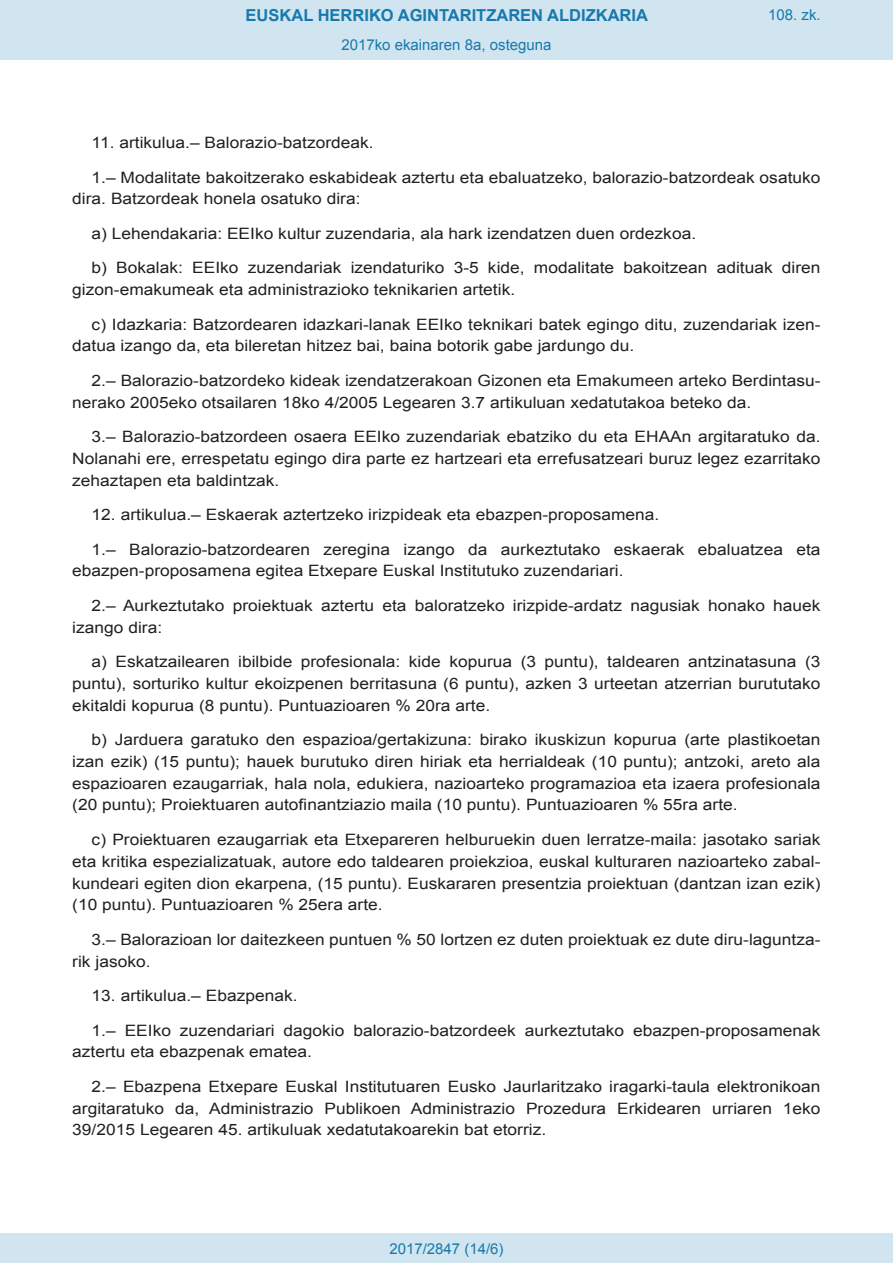
<style>
.page{position:relative;width:893px;height:1263px;background:#fff}
.page>*{position:absolute;margin:0;border:0;box-sizing:border-box;transform-origin:0 0}
.t1{font:700 16.5px "Arial";color:#1879ad}
.BOPVDetalle{font:15.6px/21.8px "Arial";color:#231f20;scale:1.11 1}
.Paginacion_Centro{font:15px "Arial";color:#1879ad}
</style>
<div class="page">
<div style="left:0;top:0;width:893px;height:60px;background:#d0e5f0"></div>
<div style="left:0;top:1233px;width:893px;height:30px;background:#d0e5f0"></div>
<p class="t1" style="left:246px;top:4px;width:404px">EUSKAL HERRIKO AGINTARITZAREN ALDIZKARIA</p>
<p class="Paginacion_Centro" style="left:341px;top:35px;width:212px">2017ko ekainaren 8a, osteguna</p>
<p class="Paginacion_Centro" style="left:768px;top:5px;width:54px">108. zk.</p>
<p class="BOPVDetalle" style="left:92px;top:132px;width:256px">11. artikulua.– Balorazio-batzordeak.</p>
<p class="BOPVDetalle" style="left:72px;top:166px;width:676px;text-indent:19px">1.– Modalitate bakoitzerako eskabideak aztertu eta ebaluatzeko, balorazio-batzordeak osatuko dira. Batzordeak honela osatuko dira:</p>
<p class="BOPVDetalle" style="left:92px;top:223px;width:546px">a) Lehendakaria: EEIko kultur zuzendaria, ala hark izendatzen duen ordezkoa.</p>
<p class="BOPVDetalle" style="left:72px;top:257px;width:676px;text-indent:19px">b) Bokalak: EEIko zuzendariak izendaturiko 3-5 kide, modalitate bakoitzean adituak diren gizon-emakumeak eta administrazioko teknikarien artetik.</p>
<p class="BOPVDetalle" style="left:72px;top:313px;width:676px;text-indent:19px">c) Idazkaria: Batzordearen idazkari-lanak EEIko teknikari batek egingo ditu, zuzendariak izen&shy;datua izango da, eta bileretan hitzez bai, baina botorik gabe jardungo du.</p>
<p class="BOPVDetalle" style="left:72px;top:370px;width:676px;text-indent:19px">2.– Balorazio-batzordeko kideak izendatzerakoan Gizonen eta Emakumeen arteko Berdintasu&shy;nerako 2005eko otsailaren 18ko 4/2005 Legearen 3.7 artikuluan xedatutakoa beteko da.</p>
<p class="BOPVDetalle" style="left:72px;top:426px;width:676px;text-align:justify;text-indent:19px">3.– Balorazio-batzordeen osaera EEIko zuzendariak ebatziko du eta EHAAn argitaratuko da.<br>Nolanahi ere, errespetatu egingo dira parte ez hartzeari eta errefusatzeari buruz legez ezarritako zehaztapen eta baldintzak.</p>
<p class="BOPVDetalle" style="left:92px;top:504px;width:513px">12. artikulua.– Eskaerak aztertzeko irizpideak eta ebazpen-proposamena.</p>
<p class="BOPVDetalle" style="left:72px;top:538px;width:676px;text-indent:19px">1.– Balorazio-batzordearen zeregina izango da aurkeztutako eskaerak ebaluatzea eta ebazpen-proposamena egitea Etxepare Euskal Institutuko zuzendariari.</p>
<p class="BOPVDetalle" style="left:72px;top:595px;width:676px;text-indent:19px">2.– Aurkeztutako proiektuak aztertu eta baloratzeko irizpide-ardatz nagusiak honako hauek izango dira:</p>
<p class="BOPVDetalle" style="left:72px;top:651px;width:676px;text-align:justify;text-indent:19px">a) Eskatzailearen ibilbide profesionala: kide kopurua (3 puntu), taldearen antzinatasuna (3 puntu), sorturiko kultur ekoizpenen berritasuna (6 puntu), azken 3 urteetan atzerrian burututako ekitaldi kopurua (8 puntu). Puntuazioaren % 20ra arte.</p>
<p class="BOPVDetalle" style="left:72px;top:729px;width:676px;text-align:justify;text-indent:19px">b) Jarduera garatuko den espazioa/gertakizuna: birako ikuskizun kopurua (arte plastikoetan izan ezik) (15 puntu); hauek burutuko diren hiriak eta herrialdeak (10 puntu); antzoki, areto ala espazioaren ezaugarriak, hala nola, edukiera, nazioarteko programazioa eta izaera profesionala (20 puntu); Proiektuaren autofinantziazio maila (10 puntu). Puntuazioaren % 55ra arte.</p>
<p class="BOPVDetalle" style="left:72px;top:829px;width:676px;text-align:justify;text-indent:19px">c) Proiektuaren ezaugarriak eta Etxepareren helburuekin duen lerratze-maila: jasotako sariak eta kritika espezializatuak, autore edo taldearen proiekzioa, euskal kulturaren nazioarteko zabal&shy;kundeari egiten dion ekarpena, (15 puntu). Euskararen presentzia proiektuan (dantzan izan ezik) (10 puntu). Puntuazioaren % 25era arte.</p>
<p class="BOPVDetalle" style="left:72px;top:928px;width:676px;text-indent:19px">3.– Balorazioan lor daitezkeen puntuen % 50 lortzen ez duten proiektuak ez dute diru-laguntza&shy;rik jasoko.</p>
<p class="BOPVDetalle" style="left:92px;top:985px;width:187px">13. artikulua.– Ebazpenak.</p>
<p class="BOPVDetalle" style="left:72px;top:1019px;width:676px;text-indent:19px">1.– EEIko zuzendariari dagokio balorazio-batzordeek aurkeztutako ebazpen-proposamenak aztertu eta ebazpenak ematea.</p>
<p class="BOPVDetalle" style="left:72px;top:1075px;width:676px;text-align:justify;text-indent:19px">2.– Ebazpena Etxepare Euskal Institutuaren Eusko Jaurlaritzako iragarki-taula elektronikoan argitaratuko da, Administrazio Publikoen Administrazio Prozedura Erkidearen urriaren 1eko 39/2015 Legearen 45. artikuluak xedatutakoarekin bat etorriz.</p>
<p class="Paginacion_Centro" style="left:389px;top:1238px;width:116px">2017/2847 (14/6)</p>
</div>
